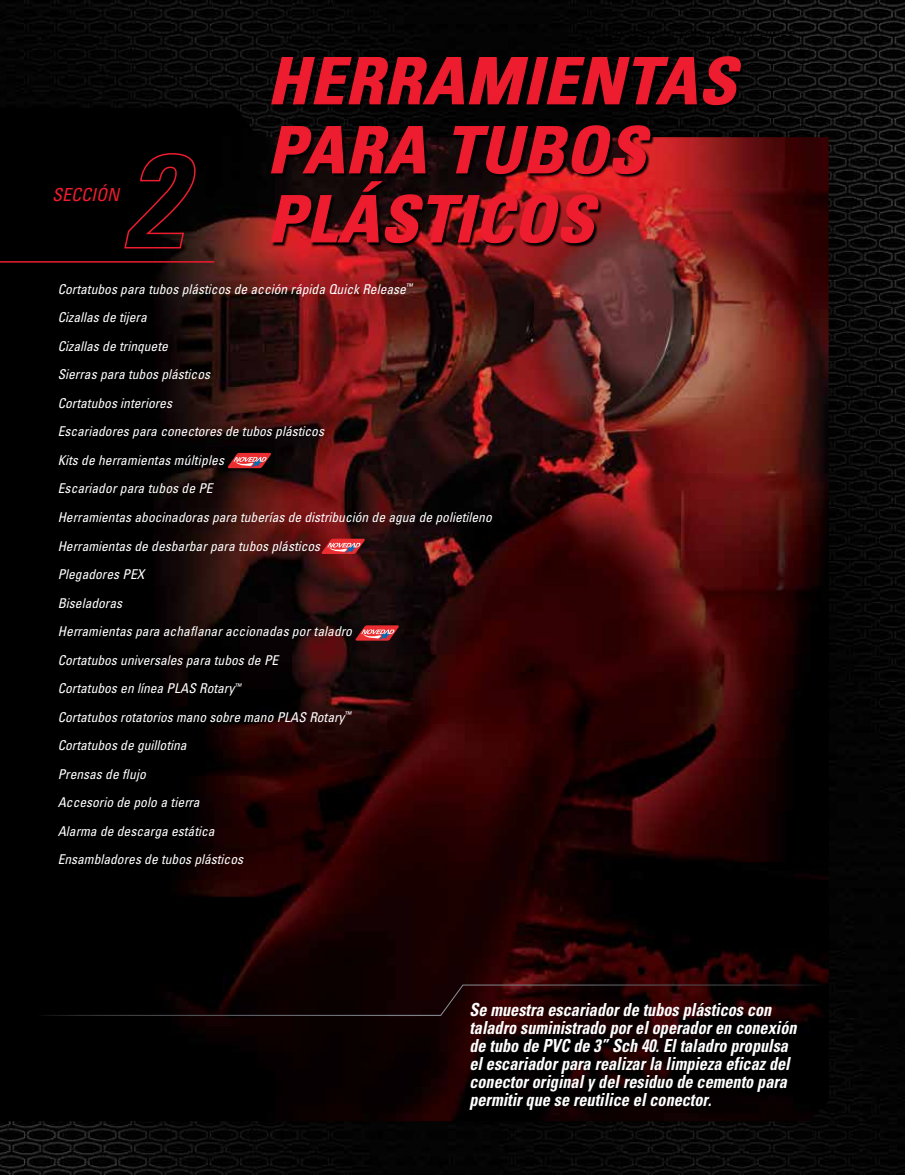
<style>
.page{position:relative;width:905px;height:1175px;background:#fff}
.page>*{position:absolute;margin:0;border:0;box-sizing:border-box;transform-origin:0 0}
.t1{font:italic 700 condensed 63.75px/69px "Univers";letter-spacing:.025em;color:#ed1c2e;scale:1.05 1}
.t2{font:italic 700 condensed 18px/18px "Univers";color:#fff;scale:.9 1}
.t3{font:italic condensed 18px "Univers";color:#ed1c2e}
.t4{font:italic condensed 13.5px/28.5px "Univers";color:#fff}
</style>
<div class="page">
<img style="left:0;top:0;width:904px;height:1174px">
<img style="left:0;top:108px;width:828px;height:1013px">
<hr style="left:0;top:261px;width:214px;height:1px;background:#ed1c2e">
<svg style="left:271px;top:57px;width:474px;height:190px;background:#561313"></svg>
<svg style="left:270px;top:56px;width:472px;height:50px;background:#250608"></svg>
<svg style="left:270px;top:125px;width:381px;height:119px;background:#480c0f"></svg>
<svg style="left:123px;top:152px;width:76px;height:97px;background:#160405"></svg>
<svg style="left:38px;top:984px;width:791px;height:32px;background:#140304"></svg>
<svg style="left:355px;top:625px;width:44px;height:15px"></svg>
<svg style="left:321px;top:538px;width:44px;height:16px"></svg>
<svg style="left:228px;top:453px;width:43px;height:15px"></svg>
<h2 class="t3" style="left:52px;top:184px;width:11px">SECCIÓN</h2>
<h1 class="t1" style="left:267px;top:45px;width:447px">Herramientas para tubos<br>plá sticos</h1>
<p class="t4" style="left:58px;top:274px;width:436px">Cortatubos para tubos plásticos de acción rápida Quick Release<sup>™<br></sup>Cizallas de tijera<br>Cizallas de trinquete<br>Sierras para tubos plásticos<br>Cortatubos interiores<br>Escariadores para conectores de tubos plásticos<br>Kits de herramientas múltiples<br>Escariador para tubos de PE<br>Herramientas abocinadoras para tuberías de distribución de agua de polietileno Herramientas de desbarbar para tubos plásticos<br>Plegadores PEX<br>Biseladoras<br>Herramientas para achaflanar accionadas por taladro<br>Cortatubos universales para tubos de PE<br>Cortatubos en línea PLAS</p>
<p class="t4" style="left:58px;top:673px;width:228px;text-indent:141px">Rotary<sup>™<br></sup>Cortatubos rotatorios mano sobre mano PLAS</p>
<p class="t4" style="left:309px;top:702px;width:43px">Rotary<sup>™</sup></p>
<p class="t4" style="left:58px;top:730px;width:188px">Cortatubos de guillotina<br>Prensas de flujo<br>Accesorio de polo a tierra<br>Alarma de descarga estática<br>Ensambladores de tubos plásticos</p>
<p class="t2" style="left:469px;top:1000px;width:365px">Se muestra escariador de tubos plásticos con taladro suministrado por el operador en conexión de tubo de PVC de 3” Sch 40. El taladro propulsa el escariador para realizar la limpieza eficaz del conector original y del residuo de cemento para permitir que se reutilice el conector.</p>
</div>
